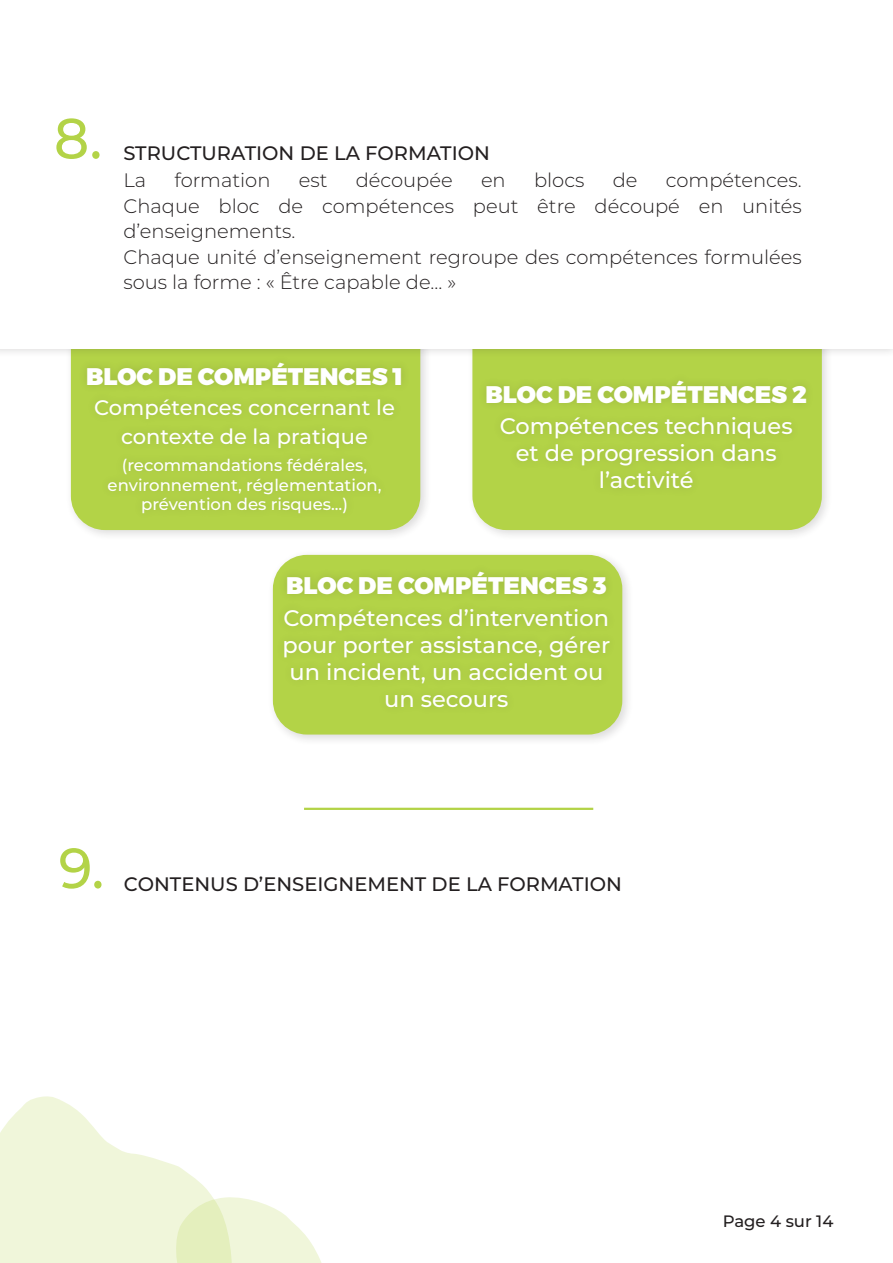
<style>
.page{position:relative;width:893px;height:1263px;background:#fff}
.page>*{position:absolute;margin:0;border:0;box-sizing:border-box;transform-origin:0 0}
.t1{font:500 56.7px "Montserrat";color:#b3d347;scale:.96 1}
.t2{font:900 24px "Montserrat";color:#fff}
.t3{font:500 22.5px/27px "Montserrat";color:#fff;text-align:center}
.t4{font:500 21px/28.8px "Montserrat";color:#fff;text-align:center}
.t5{font:300 19.5px/25.5px "Montserrat";color:#231f20;text-align:justify}
.t6{font:500 19.5px "Montserrat";color:#231f20}
.t7{font:500 16.5px "Montserrat";color:#fff}
.t8{font:500 16.5px "Montserrat";color:#231f20}
</style>
<div class="page">
<div style="left:66px;top:309px;width:366px;height:232px;background:#231f20;opacity:.15"></div>
<div style="left:71px;top:314px;width:349px;height:216px;background:#b3d347;border-radius:34px"></div>
<div style="left:467px;top:309px;width:366px;height:232px;background:#231f20;opacity:.15"></div>
<div style="left:472px;top:314px;width:350px;height:216px;background:#b3d347;border-radius:34px"></div>
<div style="left:268px;top:550px;width:366px;height:196px;background:#231f20;opacity:.15"></div>
<div style="left:273px;top:555px;width:349px;height:179px;background:#b3d347;border-radius:34px"></div>
<div style="left:78px;top:354px;width:332px;height:167px;background:#b0d046"></div>
<div style="left:276px;top:563px;width:342px;height:152px;background:#b0d046"></div>
<div style="left:0;top:0;width:893px;height:357px;background:#231f20;opacity:.2"></div>
<div style="left:0;top:0;width:893px;height:348px;background:#fff"></div>
<svg style="left:0;top:1096px;width:322px;height:167px"></svg>
<hr style="left:304px;top:808px;width:289px;height:2px;background:#b3d347">
<p class="t1" style="left:54px;top:99px;width:52px">8.</p>
<p class="t6" style="left:123px;top:140px;width:368px">STRUCTURATION DE LA FORMATION</p>
<p class="t5" style="left:123px;top:167px;width:24px">La</p>
<p class="t5" style="left:174px;top:167px;width:97px">formation</p>
<p class="t5" style="left:299px;top:167px;width:30px">est</p>
<p class="t5" style="left:356px;top:167px;width:99px">découpée</p>
<p class="t5" style="left:481px;top:167px;width:26px">en</p>
<p class="t5" style="left:534px;top:167px;width:52px">blocs</p>
<p class="t5" style="left:613px;top:167px;width:26px">de</p>
<p class="t5" style="left:123px;top:167px;width:680px;text-indent:542px">compétences.<br>Chaque bloc de compétences peut être découpé en unités d’enseignements.</p>
<p class="t5" style="left:123px;top:244px;width:680px">Chaque unité d’enseignement regroupe des compétences formulées sous la forme : « Être capable de… »</p>
<p class="t2" style="left:86px;top:361px;width:319px">BLOC DE COMPÉTENCES 1</p>
<p class="t4" style="left:94px;top:392px;width:302px">Compétences concernant le contexte de la pratique</p>
<p class="t7" style="left:122px;top:453px;width:247px">(recommandations fédérales,</p>
<p class="t7" style="left:108px;top:473px;width:275px">environnement, réglementation,</p>
<p class="t7" style="left:141px;top:493px;width:208px">prévention des risques...)</p>
<p class="t2" style="left:486px;top:379px;width:323px">BLOC DE COMPÉTENCES 2</p>
<p class="t3" style="left:500px;top:412px;width:294px">Compétences techniques</p>
<p class="t3" style="left:516px;top:439px;width:263px">et de progression dans</p>
<p class="t3" style="left:599px;top:466px;width:96px">l’activité</p>
<p class="t2" style="left:286px;top:570px;width:322px">BLOC DE COMPÉTENCES 3</p>
<p class="t3" style="left:282px;top:603px;width:329px">Compétences d’intervention pour porter assistance, gérer un incident, un accident ou</p>
<p class="t3" style="left:384px;top:684px;width:126px">un secours</p>
<p class="t1" style="left:59px;top:828px;width:49px">9.</p>
<p class="t6" style="left:124px;top:870px;width:499px">CONTENUS D’ENSEIGNEMENT DE LA FORMATION</p>
<p class="t8" style="left:723px;top:1209px;width:112px">Page 4 sur 14</p>
</div>
